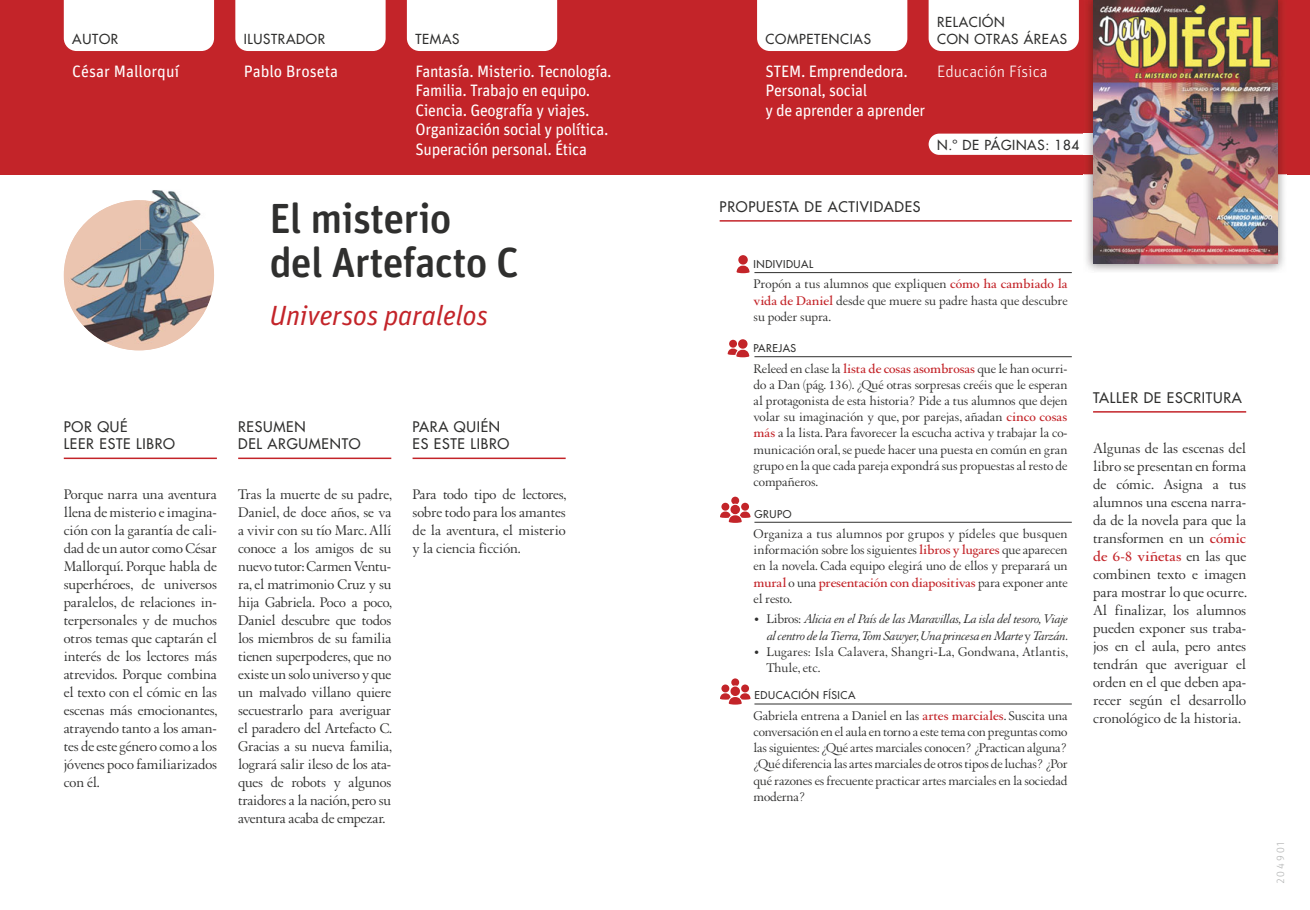
<style>
.page{position:relative;width:1310px;height:910px;background:#fff}
.page>*{position:absolute;margin:0;border:0;box-sizing:border-box;transform-origin:0 0}
.t1{font:500 42px/43.5px "Unit Rounded Pro";letter-spacing:-.02em;color:#2f2f2e}
.t2{font:italic 27.75px "Unit Pro";letter-spacing:-.01em;color:#c32429}
.t3{font:16.5px/19.5px "Unit Pro";letter-spacing:-.02em;color:#fff}
.t4{font:16.5px "Unit Pro";color:#fff}
.t5{font:300 16.5px "Unit Pro";color:#fff}
.t6{font:15px/18px "Augereau";letter-spacing:-.005em;color:#2f2f2e;text-align:justify}
.t7{font:500 14.25px/17.1px "Futura Std";letter-spacing:.05em;color:#2f2f2e}
.t8{font:13.5px/16.2px "Augereau";color:#2f2f2e;text-align:justify}
.t9{font:italic 13.5px/16.2px "Augereau";letter-spacing:-.02em;color:#2f2f2e;text-align:right}
.t10{font:500 13.5px/16.2px "Futura Std";letter-spacing:.05em;color:#2f2f2e}
.t11{font:13.5px/16.2px "Augereau";letter-spacing:.02em;color:#2f2f2e}
.t12{font:500 10.5px "Futura Std";letter-spacing:.05em;color:#2f2f2e}
.t13{font:300 10.5px "Unit Rounded OT";letter-spacing:.19em;color:#b1b2b2}
.s1{font-weight:700;color:#c32429}
.s2{font-style:normal}
.s3{font-style:italic}
</style>
<div class="page">
<div style="left:0;top:0;width:1310px;height:174px;background:#c32429"></div>
<div style="left:64px;top:0;width:150px;height:51px;background:#fff"></div>
<div style="left:235px;top:0;width:151px;height:51px;background:#fff"></div>
<div style="left:407px;top:0;width:150px;height:51px;background:#fff"></div>
<div style="left:757px;top:0;width:150px;height:51px;background:#fff"></div>
<hr style="left:64px;top:458px;width:153px;height:1px;background:#c32429">
<hr style="left:412px;top:458px;width:154px;height:1px;background:#c32429">
<hr style="left:238px;top:458px;width:153px;height:1px;background:#c32429">
<hr style="left:1093px;top:411px;width:153px;height:2px;background:#c32429">
<hr style="left:719px;top:220px;width:352px;height:2px;background:#c32429">
<hr style="left:754px;top:272px;width:317px;height:1px;background:#2f2f2e">
<hr style="left:754px;top:356px;width:317px;height:1px;background:#2f2f2e">
<hr style="left:754px;top:522px;width:317px;height:1px;background:#2f2f2e">
<hr style="left:754px;top:704px;width:317px;height:1px;background:#2f2f2e">
<svg style="left:736px;top:255px;width:13px;height:18px"></svg>
<svg style="left:727px;top:339px;width:22px;height:18px"></svg>
<svg style="left:720px;top:497px;width:30px;height:26px"></svg>
<svg style="left:720px;top:678px;width:30px;height:27px"></svg>
<div style="left:928px;top:134px;width:155px;height:21px;background:#fff"></div>
<img style="left:1083px;top:0;width:203px;height:271px">
<img style="left:1083px;top:134px;width:10px;height:21px">
<img style="left:1093px;top:0;width:184px;height:263px">
<img style="left:92px;top:200px;width:122px;height:150px">
<img style="left:64px;top:200px;width:150px;height:150px;border-radius:50%">
<div style="left:928px;top:0;width:151px;height:51px;background:#fff"></div>
<img style="left:151px;top:190px;width:63px;height:60px">
<img style="left:140px;top:200px;width:70px;height:50px">
<p class="t10" style="left:72px;top:31px;width:47px">AUTOR</p>
<p class="t10" style="left:244px;top:31px;width:83px">ILUSTRADOR</p>
<p class="t10" style="left:415px;top:31px;width:46px">TEMAS</p>
<p class="t10" style="left:765px;top:31px;width:107px">COMPETENCIAS</p>
<p class="t4" style="left:72px;top:65px;width:108px">César Mallorquí</p>
<p class="t4" style="left:244px;top:65px;width:96px">Pablo Broseta</p>
<p class="t3" style="left:415px;top:63px;width:198px">Fantasía. Misterio. Tecnología.<br>Familia. Trabajo en equipo.<br>Ciencia. Geografía y viajes.<br>Organización social y política.<br>Superación personal. Ética</p>
<p class="t3" style="left:765px;top:63px;width:161px">STEM. Emprendedora.<br>Personal, social<br>y de aprender a aprender</p>
<p class="t10" style="left:937px;top:15px;width:131px">RELACIÓN<br>CON OTRAS ÁREAS</p>
<p class="t5" style="left:937px;top:62px;width:112px">Educación Física</p>
<p class="t10" style="left:937px;top:137px;width:144px">N.º DE PÁGINAS: 184</p>
<h1 class="t1" style="left:269px;top:197px;width:251px">El misterio<br>del Artefacto C</h1>
<h2 class="t2" style="left:269px;top:300px;width:220px">Universos paralelos</h2>
<p class="t7" style="left:64px;top:418px;width:113px">POR QUÉ<br>LEER ESTE LIBRO</p>
<p class="t7" style="left:412px;top:418px;width:98px">PARA QUIÉN<br>ES ESTE LIBRO</p>
<p class="t7" style="left:238px;top:418px;width:124px">RESUMEN<br>DEL ARGUMENTO</p>
<p class="t6" style="left:64px;top:487px;width:155px">Porque narra una aventura llena de misterio e imagina&shy;ción con la garantía de cali&shy;dad de un autor como César Mallorquí. Porque habla de superhéroes, de universos paralelos, de relaciones in&shy;terpersonales y de muchos otros temas que captarán el interés de los lectores más atrevidos. Porque combina el texto con el cómic en las escenas más emocionantes, atrayendo tanto a los aman&shy;tes de este género como a los jóvenes poco familiarizados con él.</p>
<p class="t6" style="left:412px;top:487px;width:155px">Para todo tipo de lectores, sobre todo para los amantes de la aventura, el misterio y la ciencia ficción.</p>
<p class="t6" style="left:238px;top:487px;width:156px">Tras la muerte de su padre, Daniel, de doce años, se va a vivir con su tío Marc. Allí conoce a los amigos de su nuevo tutor: Carmen Ventu&shy;ra, el matrimonio Cruz y su hija Gabriela. Poco a poco, Daniel descubre que todos los miembros de su familia tienen superpoderes, que no existe un solo universo y que un malvado villano quiere secuestrarlo para averiguar el paradero del Artefacto C.<br>Gracias a su nueva familia, logrará salir ileso de los ata&shy;ques de robots y algunos traidores a la nación, pero su aventura acaba de empezar.</p>
<p class="t7" style="left:719px;top:198px;width:202px">PROPUESTA DE ACTIVIDADES</p>
<p class="t12" style="left:753px;top:258px;width:61px">INDIVIDUAL</p>
<p class="t8" style="left:753px;top:277px;width:315px">Propón a tus alumnos que expliquen <span class="s1">cómo ha cambiado la vida de Daniel</span> desde que muere su padre hasta que descubre su poder supra.</p>
<p class="t12" style="left:753px;top:342px;width:44px">PAREJAS</p>
<p class="t8" style="left:753px;top:361px;width:315px">Releed en clase la <span class="s1">lista de cosas asombrosas</span> que le han ocurri&shy;do a Dan (pág. 136). ¿Qué otras sorpresas creéis que le esperan al protagonista de esta historia? Pide a tus alumnos que dejen volar su imaginación y que, por parejas, añadan <span class="s1">cinco cosas más</span> a la lista. Para favorecer la escucha activa y trabajar la co&shy;municación oral, se puede hacer una puesta en común en gran grupo en la que cada pareja expondrá sus propuestas al resto de compañeros.</p>
<p class="t12" style="left:754px;top:508px;width:38px">GRUPO</p>
<p class="t8" style="left:753px;top:527px;width:315px">Organiza a tus alumnos por grupos y pídeles que busquen información sobre los siguientes <span class="s1">libros y lugares</span> que aparecen en la novela. Cada equipo elegirá uno de ellos y preparará un <span class="s1">mural</span> o una <span class="s1">presentación con diapositivas</span> para exponer ante el resto.</p>
<p class="t9" style="left:753px;top:611px;width:315px">• <span class="s2">Libros:</span> Alicia en el País de las Maravillas, La isla del tesoro, Viaje al centro de la Tierra, Tom Sawyer, Una princesa en Marte <span class="s2">y</span> Tarzán.</p>
<p class="t11" style="left:766px;top:645px;width:303px;text-indent:-13px"><span class="s3">•</span> Lugares: Isla Calavera, Shangri-La, Gondwana, Atlantis,<br>Thule, etc.</p>
<p class="t12" style="left:754px;top:690px;width:102px">EDUCACIÓN FÍSICA</p>
<p class="t8" style="left:753px;top:709px;width:315px">Gabriela entrena a Daniel en las <span class="s1">artes marciales</span>. Suscita una conversación en el aula en torno a este tema con preguntas como las siguientes: ¿Qué artes marciales conocen? ¿Practican alguna? ¿Qué diferencia las artes marciales de otros tipos de luchas? ¿Por qué razones es frecuente practicar artes marciales en la sociedad moderna?</p>
<p class="t7" style="left:1093px;top:389px;width:150px">TALLER DE ESCRITURA</p>
<p class="t6" style="left:1093px;top:440px;width:155px">Algunas de las escenas del libro se presentan en forma de cómic. Asigna a tus alumnos una escena narra&shy;da de la novela para que la transformen en un <span class="s1">cómic de 6-8 viñetas</span> en las que combinen texto e imagen para mostrar lo que ocurre.<br>Al finalizar, los alumnos pueden exponer sus traba&shy;jos en el aula, pero antes tendrán que averiguar el orden en el que deben apa&shy;recer según el desarrollo cronológico de la historia.</p>
<p class="t13" style="left:1274px;top:884px;width:44px;rotate:-90deg">204901</p>
</div>
